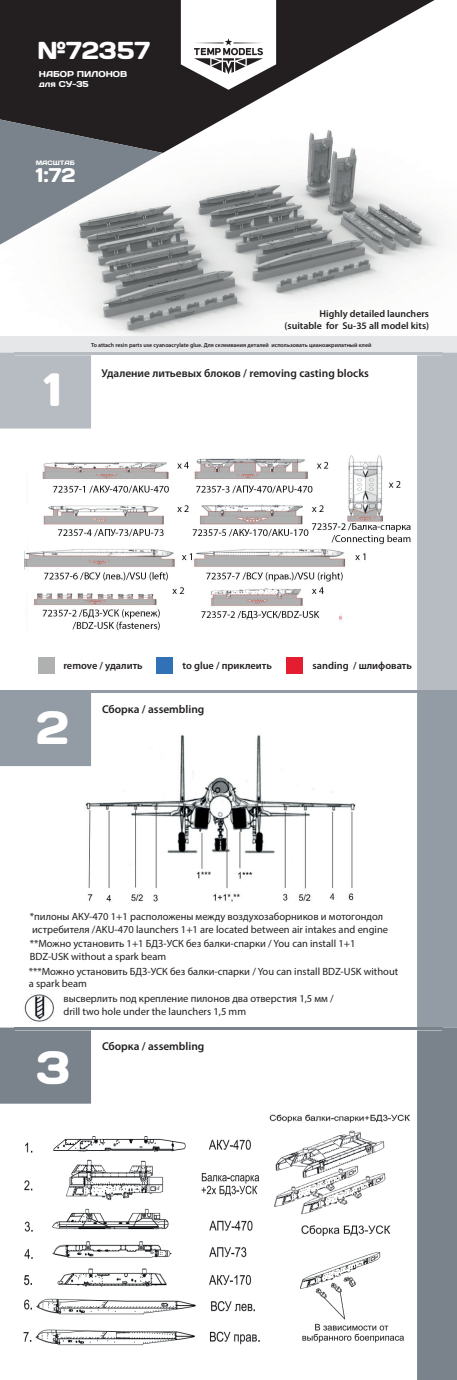
<style>
.page{position:relative;width:457px;height:1380px;background:#fff}
.page>*{position:absolute;margin:0;border:0;box-sizing:border-box;transform-origin:0 0}
.t1{font:46.73px "Days";color:#fff}
.t2{font:24.5px "Days";color:#fff}
.t3{font:19.78px "Days";color:#fff}
.t4{font:600 11.38px "Myriad Pro";color:#231f20}
.t5{font:10.5px/12.6px "Myriad Pro";color:#231f20}
.t6{font:600 10.33px "Myriad Pro";color:#231f20}
.t7{font:600 9.97px/11.9px "Myriad Pro";color:#231f20;text-align:right}
.t8{font:8.58px/10.2px "Days";color:#fff}
.t9{font:6.3px "Days";color:#fff}
.t10{font:600 5.77px "Myriad Pro";color:#231f20}
</style>
<div class="page">
<img style="left:0;top:153px;width:445px;height:183px">
<img style="left:23px;top:1136px;width:237px;height:210px">
<img style="left:60px;top:734px;width:296px;height:168px">
<svg style="left:0;top:0;width:434px;height:153px;fill:#231f20"></svg>
<svg style="left:0;top:119px;width:163px;height:125px"></svg>
<div style="left:0;top:690px;width:91px;height:76px;background:#939ca4"></div>
<hr style="left:91px;top:690px;width:326px;height:2px;background:#939ca4">
<hr style="left:15px;top:690px;width:76px;height:2px;background:#939ca4">
<div style="left:0;top:336px;width:456px;height:16px;background:#e6e7e9"></div>
<hr style="left:91px;top:352px;width:326px;height:3px;background:#b6bcc1">
<div style="left:0;top:352px;width:91px;height:76px;background:#b6bcc1"></div>
<hr style="left:15px;top:352px;width:76px;height:3px;background:#b6bcc1">
<svg style="left:417px;top:352px;width:39px;height:1027px;background:#969ea5"></svg>
<div style="left:0;top:1027px;width:91px;height:76px;background:#7a828b"></div>
<hr style="left:15px;top:1027px;width:76px;height:3px;background:#7a828b">
<hr style="left:91px;top:1027px;width:326px;height:3px;background:#7a828b">
<hr style="left:417px;top:1027px;width:24px;height:3px;background:#7a828b">
<div style="left:38px;top:657px;width:17px;height:17px;background:#afb1b1"></div>
<div style="left:156px;top:657px;width:17px;height:17px;background:#3171b6"></div>
<div style="left:285px;top:657px;width:17px;height:17px;background:#e51d31"></div>
<svg style="left:181px;top:0;width:95px;height:90px"></svg>
<img style="left:24px;top:994px;width:30px;height:28px">
<img style="left:269px;top:1114px;width:141px;height:101px">
<img style="left:299px;top:1225px;width:105px;height:118px">
<img style="left:24px;top:455px;width:387px;height:176px">
<h2 class="t2" style="left:37px;top:35px;width:114px">№72357</h2>
<p class="t8" style="left:39px;top:68px;width:90px">НАБОР ПИЛОНОВ для СУ-35</p>
<p class="t9" style="left:36px;top:158px;width:41px">МАСШТАБ</p>
<h3 class="t3" style="left:36px;top:163px;width:41px">1:72</h3>
<h1 class="t1" style="left:44px;top:360px;width:20px">1</h1>
<p class="t7" style="left:284px;top:308px;width:146px">Highly detailed launchers (suitable for Su-35 all model kits)</p>
<p class="t10" style="left:91px;top:341px;width:282px">To attach resin parts use cyanoacrylate glue. Для склеивания деталей использовать цианоакрилатный клей</p>
<p class="t4" style="left:101px;top:365px;width:268px">Удаление литьевых блоков / removing casting blocks</p>
<p class="t6" style="left:182px;top:659px;width:91px">to glue / приклеить</p>
<p class="t6" style="left:312px;top:659px;width:101px">sanding / шлифовать</p>
<p class="t6" style="left:63px;top:659px;width:81px">remove / удалить</p>
<p class="t4" style="left:102px;top:702px;width:104px">Сборка / assembling</p>
<h1 class="t1" style="left:36px;top:697px;width:34px">2</h1>
<p class="t5" style="left:30px;top:909px;width:359px">*пилоны АКУ-470 1+1 расположены между воздухозаборников и мотогондол истребителя /AKU-470 launchers 1+1 are located between air intakes and engine</p>
<p class="t5" style="left:30px;top:937px;width:327px">**Можно установить 1+1 БДЗ-УСК без балки-спарки / You can install 1+1<br>BDZ-USK without a spark beam</p>
<p class="t5" style="left:29px;top:964px;width:371px">***Можно установить БДЗ-УСК без балки-спарки / You can install BDZ-USK without a spark beam</p>
<p class="t5" style="left:63px;top:991px;width:271px">высверлить под крепление пилонов два отверстия 1,5 мм / drill two hole under the launchers 1,5 mm</p>
<h1 class="t1" style="left:36px;top:1037px;width:35px">3</h1>
<p class="t4" style="left:102px;top:1038px;width:104px">Сборка / assembling</p>
</div>
